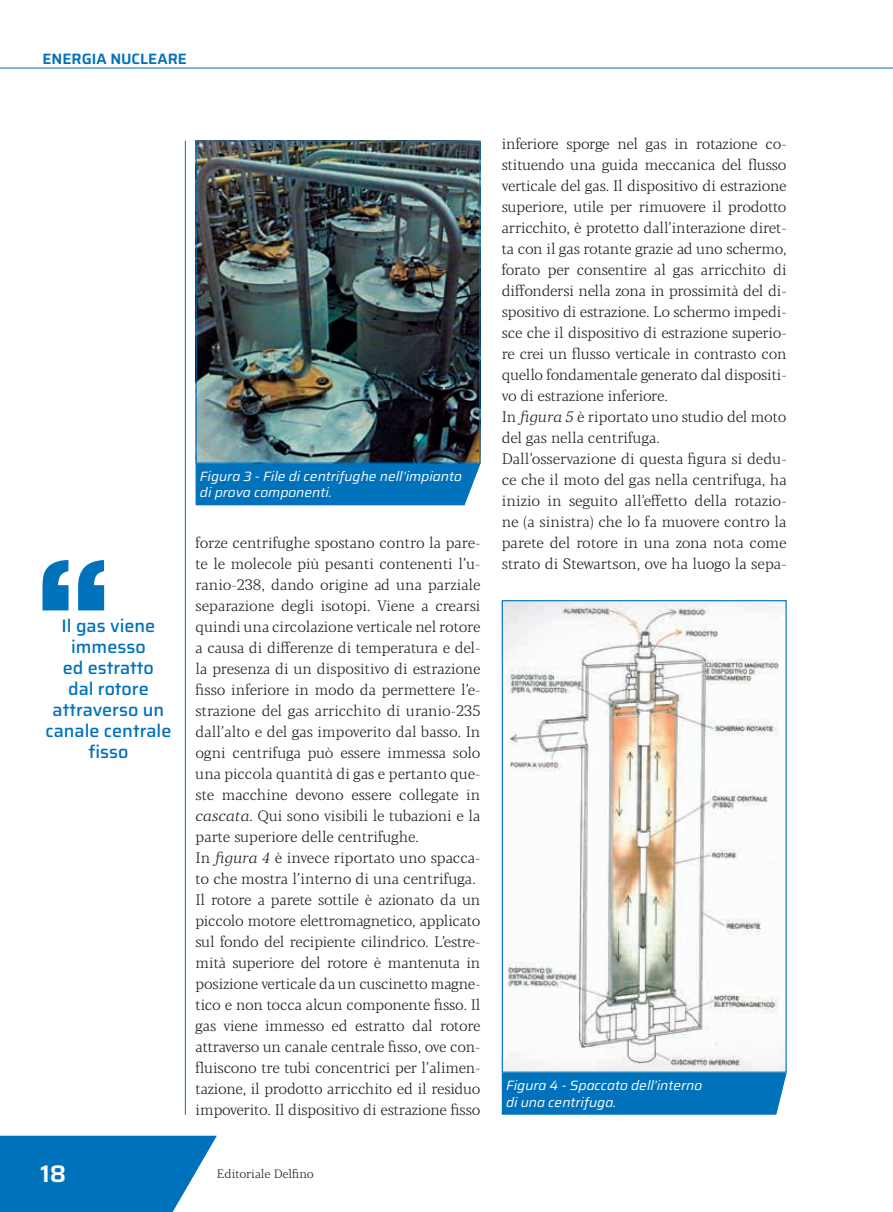
<style>
.page{position:relative;width:893px;height:1212px;background:#fff}
.page>*{position:absolute;margin:0;border:0;box-sizing:border-box;transform-origin:0 0}
.t1{font:600 24px "Saira";color:#fff}
.t2{font:500 18px/21px "Saira";color:#0072bc;text-align:center}
.t3{font:300 15px/21px "Blacker Pro Text";letter-spacing:-.01em;color:#231f20}
.t4{font:600 15px "Saira";color:#0072bc}
.t5{font:italic 13.5px/16.5px "Saira";color:#fff}
.t6{font:300 12px "Blacker Pro Text";color:#231f20}
.s1{font-style:italic}
</style>
<div class="page">
<svg style="left:0;top:1136px;width:217px;height:76px"></svg>
<hr style="left:0;top:68px;width:893px;height:1px;background:#0072bc">
<hr style="left:185px;top:141px;width:1px;height:974px;background:#0072bc">
<svg style="left:43px;top:560px;width:61px;height:50px"></svg>
<img style="left:198px;top:143px;width:280px;height:319px">
<div style="left:196px;top:141px;width:284px;height:323px;border:1px solid #0072bc"></div>
<div style="left:196px;top:464px;width:284px;height:41px;background:#0072bc"></div>
<img style="left:504px;top:602px;width:281px;height:469px">
<div style="left:502px;top:600px;width:285px;height:473px;border:1px solid #0072bc"></div>
<div style="left:502px;top:1073px;width:285px;height:42px;background:#0072bc"></div>
<p class="t4" style="left:43px;top:46px;width:146px">ENERGIA NUCLEARE</p>
<p class="t2" style="left:45px;top:614px;width:127px">Il gas viene immesso<br>ed estratto<br>dal rotore attraverso un canale centrale fisso</p>
<p class="t5" style="left:200px;top:467px;width:263px">Figura 3 - File di centrifughe nell’impianto di prova componenti.</p>
<p class="t3" style="left:196px;top:532px;width:286px">forze centrifughe spostano contro la pare&shy;te le molecole più pesanti contenenti l’u&shy;ranio-238, dando origine ad una parziale separazione degli isotopi. Viene a crearsi quindi una circolazione verticale nel rotore a causa di differenze di temperatura e del&shy;la presenza di un dispositivo di estrazione fisso inferiore in modo da permettere l’e&shy;strazione del gas arricchito di uranio-235 dall’alto e del gas impoverito dal basso. In ogni centrifuga può essere immessa solo una piccola quantità di gas e pertanto que&shy;ste macchine devono essere collegate in <span class="s1">cascata</span>. Qui sono visibili le tubazioni e la parte superiore delle centrifughe.<br>In <span class="s1">figura 4</span> è invece riportato uno spacca&shy;to che mostra l’interno di una centrifuga.<br>Il rotore a parete sottile è azionato da un piccolo motore elettromagnetico, applicato sul fondo del recipiente cilindrico. L’estre&shy;mità superiore del rotore è mantenuta in posizione verticale da un cuscinetto magne&shy;tico e non tocca alcun componente fisso. Il gas viene immesso ed estratto dal rotore attraverso un canale centrale fisso, ove con&shy;fluiscono tre tubi concentrici per l’alimen&shy;tazione, il prodotto arricchito ed il residuo impoverito. Il dispositivo di estrazione fisso</p>
<h1 class="t1" style="left:40px;top:1154px;width:27px">18</h1>
<p class="t6" style="left:217px;top:1166px;width:99px">Editoriale Delfino</p>
<p class="t3" style="left:502px;top:133px;width:286px">inferiore sporge nel gas in rotazione co&shy;stituendo una guida meccanica del flusso verticale del gas. Il dispositivo di estrazione superiore, utile per rimuovere il prodotto arricchito, è protetto dall’interazione diret&shy;ta con il gas rotante grazie ad uno schermo, forato per consentire al gas arricchito di diffondersi nella zona in prossimità del di&shy;spositivo di estrazione. Lo schermo impedi&shy;sce che il dispositivo di estrazione superio&shy;re crei un flusso verticale in contrasto con quello fondamentale generato dal dispositi&shy;vo di estrazione inferiore.<br>In <span class="s1">figura 5</span> è riportato uno studio del moto del gas nella centrifuga.<br>Dall’osservazione di questa figura si dedu&shy;ce che il moto del gas nella centrifuga, ha inizio in seguito all’effetto della rotazio&shy;ne (a sinistra) che lo fa muovere contro la parete del rotore in una zona nota come strato di Stewartson, ove ha luogo la sepa-</p>
<p class="t5" style="left:506px;top:1077px;width:198px">Figura 4 - Spaccato dell’interno di una centrifuga.</p>
</div>
